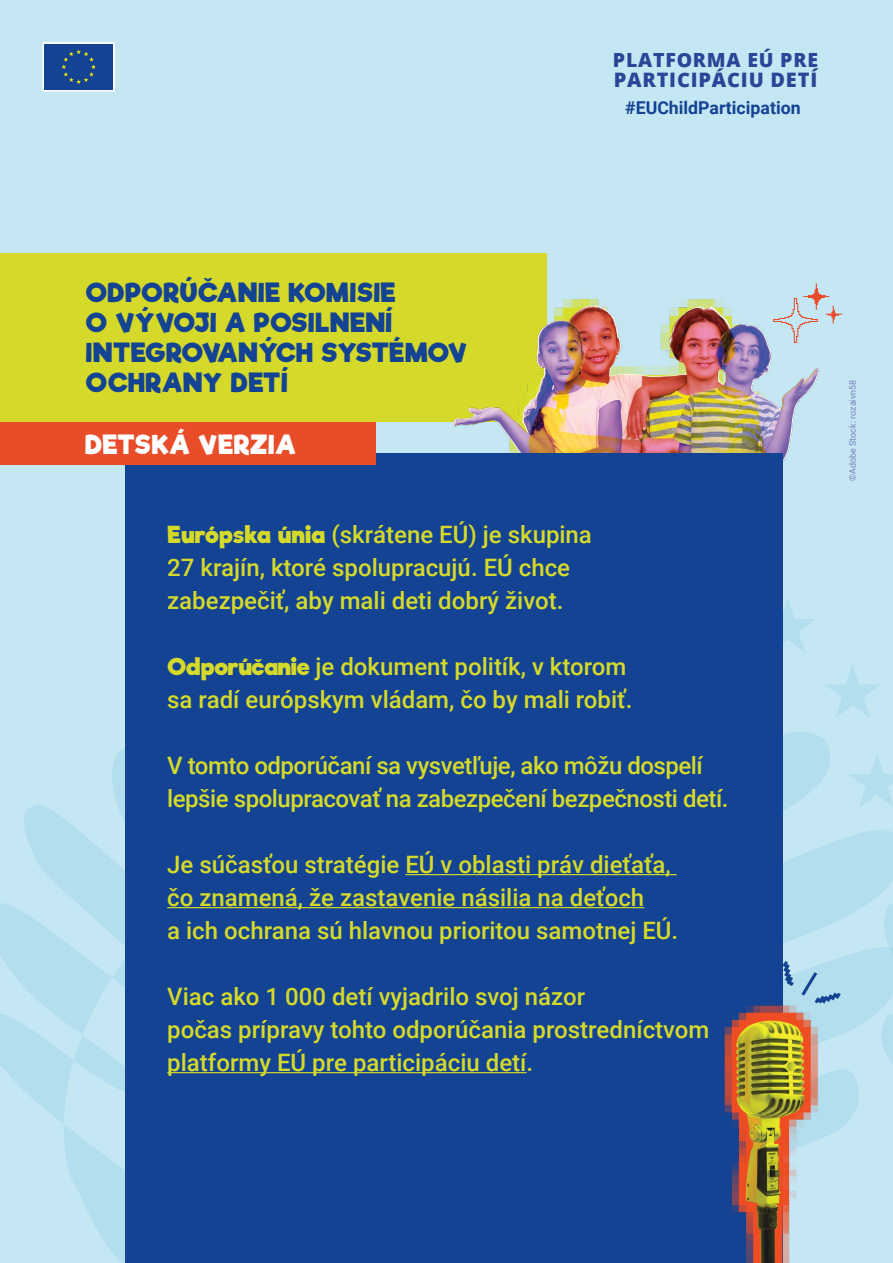
<style>
.page{position:relative;width:893px;height:1263px;background:#c5e6f3}
.page>*{position:absolute;margin:0;border:0;box-sizing:border-box;transform-origin:0 0}
.t1{font:700 25.5px/30.2px "Riffic";color:#134392}
.t2{font:700 25.5px "Riffic";color:#fff}
.Body_1{font:500 24px "Roboto";color:#d5da2a}
.Body_1-2{font:500 24px "Roboto";letter-spacing:-.02em;color:#d5da2a}
.t3{font:800 19.95px "Open Sans";letter-spacing:.04em;color:#294697}
.t4{font:800 19.5px "Open Sans";letter-spacing:.04em;color:#294697}
.t5{font:700 17.7px "Roboto";color:#134392}
.image_copyright{font:9px "Roboto";color:#7883bd}
.s1{font-family:"Riffic";font-weight:700;font-size:22.5px}
</style>
<div class="page">
<svg style="left:783px;top:808px;width:110px;height:325px;fill:#b2deed"></svg>
<svg style="left:0;top:748px;width:125px;height:515px"></svg>
<svg style="left:783px;top:599px;width:110px;height:209px"></svg>
<svg style="left:875px;top:883px;width:18px;height:241px"></svg>
<svg style="left:43px;top:42px;width:72px;height:49px;background:#2f5999"></svg>
<div style="left:0;top:254px;width:546px;height:168px;background:#d5da2a"></div>
<img style="left:446px;top:254px;width:374px;height:208px">
<div style="left:125px;top:454px;width:658px;height:809px;background:#134392"></div>
<hr style="left:405px;top:874px;width:272px;height:1px;background:#d5da2a">
<hr style="left:167px;top:907px;width:477px;height:1px;background:#d5da2a">
<hr style="left:167px;top:1072px;width:360px;height:1px;background:#d5da2a">
<div style="left:0;top:422px;width:375px;height:43px;background:#e94c28"></div>
<svg style="left:783px;top:961px;width:11px;height:25px"></svg>
<svg style="left:801px;top:972px;width:40px;height:31px"></svg>
<img style="left:724px;top:995px;width:109px;height:268px">
<svg style="left:773px;top:283px;width:69px;height:60px"></svg>
<p class="t4" style="left:613px;top:45px;width:207px">PLATFORMA EÚ PRE</p>
<p class="t3" style="left:614px;top:64px;width:205px">PARTICIPÁCIU DETÍ</p>
<p class="t5" style="left:625px;top:95px;width:177px">#EUChildParticipation</p>
<p class="t1" style="left:86px;top:277px;width:383px">ODPORÚČANIE KOMISIE<br>O VÝVOJI A POSILNENÍ<br>INTEGROVANÝCH SYSTÉMOV<br>OCHRANY DETÍ</p>
<p class="t2" style="left:85px;top:429px;width:213px">DETSKÁ VERZIA</p>
<p class="Body_1" style="left:167px;top:517px;width:426px"><span class="s1">Európska únia</span> (skrátene EÚ) je skupina</p>
<p class="Body_1" style="left:167px;top:550px;width:404px">27 krajín, ktoré spolupracujú. EÚ chce</p>
<p class="Body_1" style="left:167px;top:583px;width:398px">zabezpečiť, aby mali deti dobrý život.</p>
<p class="Body_1" style="left:167px;top:649px;width:461px"><span class="s1">Odporúčanie</span> je dokument politík, v ktorom</p>
<p class="Body_1" style="left:167px;top:682px;width:467px">sa radí európskym vládam, čo by mali robiť.</p>
<p class="Body_1-2" style="left:167px;top:748px;width:537px">V tomto odporúčaní sa vysvetľuje, ako môžu dospelí</p>
<p class="Body_1-2" style="left:167px;top:781px;width:563px">lepšie spolupracovať na zabezpečení bezpečnosti detí.</p>
<p class="Body_1" style="left:167px;top:847px;width:505px">Je súčasťou stratégie EÚ v oblasti práv dieťaťa,</p>
<p class="Body_1" style="left:167px;top:880px;width:478px">čo znamená, že zastavenie násilia na deťoch</p>
<p class="Body_1" style="left:167px;top:913px;width:512px">a ich ochrana sú hlavnou prioritou samotnej EÚ.</p>
<p class="Body_1" style="left:167px;top:979px;width:420px">Viac ako 1 000 detí vyjadrilo svoj názor</p>
<p class="Body_1" style="left:167px;top:1012px;width:544px">počas prípravy tohto odporúčania prostredníctvom</p>
<p class="Body_1" style="left:167px;top:1045px;width:367px">platformy EÚ pre participáciu detí.</p>
<p class="image_copyright" style="left:846px;top:481px;width:103px;rotate:-90deg">©Adobe Stock: rozaivn58</p>
</div>
